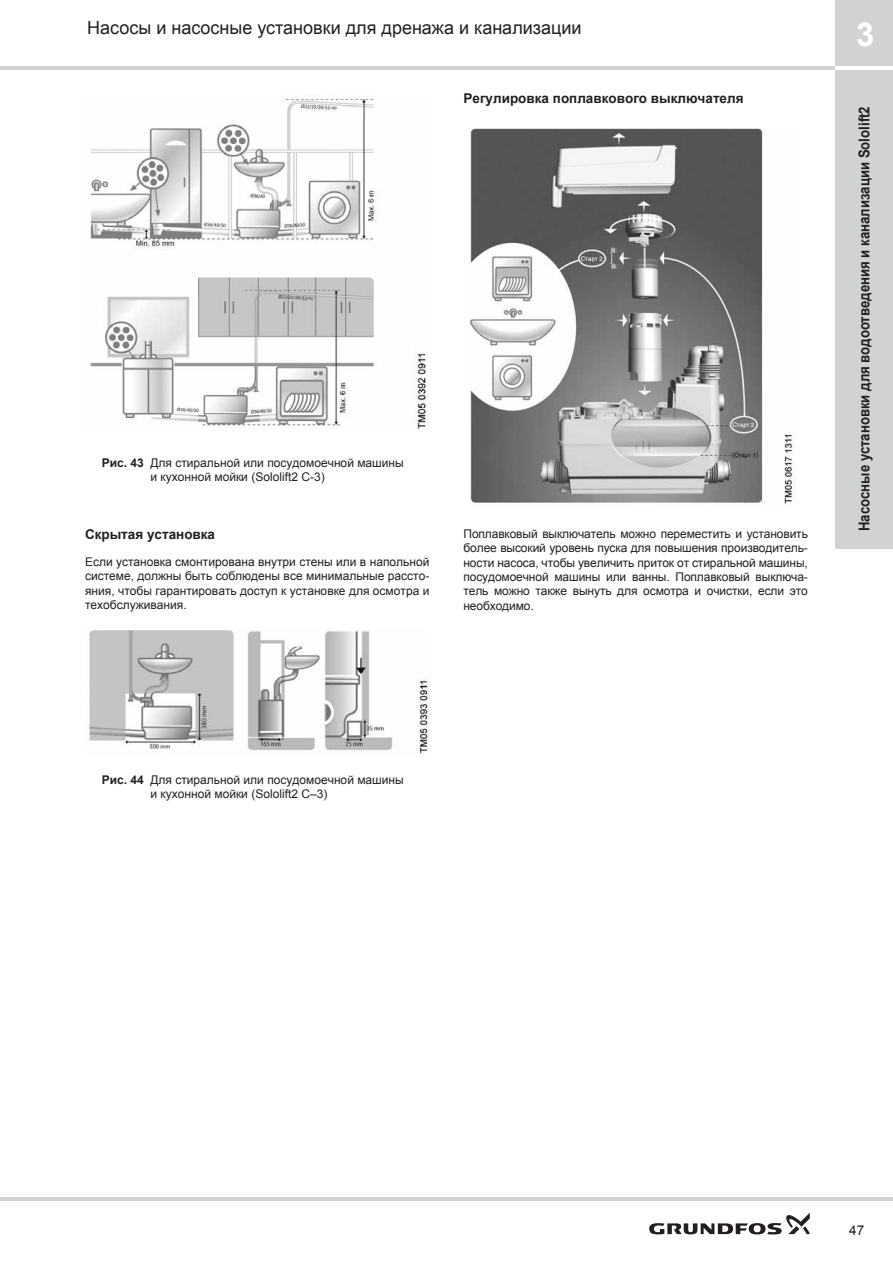
<style>
.page{position:relative;width:893px;height:1263px;background:#fff}
.page>*{position:absolute;margin:0;border:0;box-sizing:border-box;transform-origin:0 0}
.t1{font:700 33px "Arial";color:#fff}
.t2{font:18px "Arial";color:#231f20}
.t3{font:700 15px "Arial";color:#231f20;scale:.88 1}
.t4{font:700 13.5px "Arial";color:#231f20}
.t5{font:13.5px "Arial";color:#231f20}
.t6{font:12px/14.4px "Arial";color:#231f20}
.s1{font-weight:700}
</style>
<div class="page">
<hr style="left:0;top:67px;width:893px;height:3px;background:#d1d2d4">
<div style="left:836px;top:0;width:57px;height:549px;background:#d1d2d4"></div>
<hr style="left:836px;top:67px;width:57px;height:3px;background:#fff">
<hr style="left:0;top:1198px;width:893px;height:3px;background:#d1d2d4">
<svg style="left:649px;top:1213px;width:161px;height:21px"></svg>
<img style="left:90px;top:96px;width:338px;height:334px">
<img style="left:89px;top:630px;width:340px;height:124px">
<img style="left:469px;top:128px;width:326px;height:377px">
<h2 class="t2" style="left:87px;top:16px;width:496px">Насосы и насосные установки для дренажа и канализации</h2>
<p class="t4" style="left:463px;top:90px;width:282px">Регулировка поплавкового выключателя</p>
<p class="t6" style="left:150px;top:455px;width:255px;text-indent:-49px"><span class="s1">Рис. 43</span> Для стиральной или посудомоечной машины и кухонной мойки (Sololift2 C-3)</p>
<p class="t4" style="left:85px;top:525px;width:132px">Скрытая установка</p>
<p class="t6" style="left:85px;top:555px;width:346px;text-align:justify">Если установка смонтирована внутри стены или в напольной системе, должны быть соблюдены все минимальные рассто&shy;яния, чтобы гарантировать доступ к установке для осмотра и техобслуживания.</p>
<p class="t6" style="left:463px;top:526px;width:346px;text-align:justify">Поплавковый выключатель можно переместить и установить более высокий уровень пуска для повышения производитель&shy;ности насоса, чтобы увеличить приток от стиральной машины, посудомоечной машины или ванны. Поплавковый выключа&shy;тель можно также вынуть для осмотра и очистки, если это необходимо.</p>
<h1 class="t1" style="left:856px;top:12px;width:20px">3</h1>
<p class="t3" style="left:854px;top:531px;width:484px;rotate:-90deg">Насосные установки для водоотведения и канализации Sololift2</p>
<p class="t6" style="left:150px;top:772px;width:255px;text-indent:-49px"><span class="s1">Рис. 44</span> Для стиральной или посудомоечной машины и кухонной мойки (Sololift2 C–3)</p>
<p class="t5" style="left:849px;top:1221px;width:17px">47</p>
</div>
